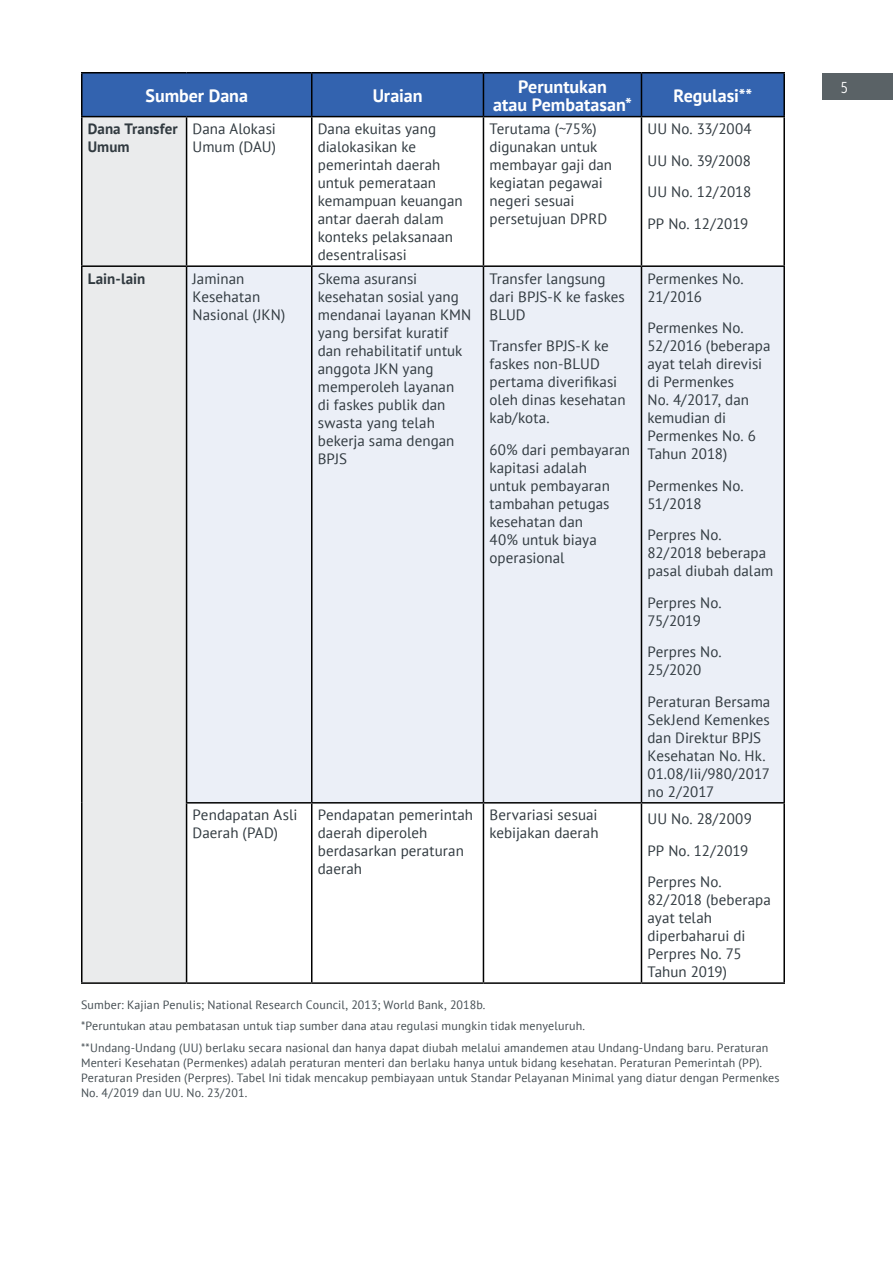
<style>
.page{position:relative;width:893px;height:1263px;background:#fff}
.page>*{position:absolute;margin:0;border:0;box-sizing:border-box;transform-origin:0 0}
.First_Row_Table{font:700 18px/18px "PT Sans";color:#fff;text-align:center}
.t1{font:15.75px "Museo Sans Cond 300";color:#fff}
.Table_Copy{font:15px/18px "PT Sans";letter-spacing:.005em;color:#313a40}
.Table_Copy-2{font:700 15px/18px "PT Sans";letter-spacing:.005em;color:#313a40}
.Credit{font:12px/15px "PT Sans";letter-spacing:.015em;color:#454e53}
</style>
<div class="page">
<div style="left:82px;top:74px;width:701px;height:42px;background:#3363af"></div>
<div style="left:82px;top:117px;width:104px;height:865px;background:#eaebec"></div>
<div style="left:187px;top:267px;width:596px;height:535px;background:#ebeff7"></div>
<hr style="left:81px;top:72px;width:106px;height:2px;background:#000">
<hr style="left:81px;top:74px;width:1px;height:42px;background:#000">
<hr style="left:187px;top:72px;width:125px;height:2px;background:#000">
<hr style="left:312px;top:72px;width:171px;height:2px;background:#000">
<hr style="left:311px;top:74px;width:1px;height:42px;background:#000">
<hr style="left:483px;top:72px;width:158px;height:2px;background:#000">
<hr style="left:483px;top:74px;width:1px;height:42px;background:#000">
<hr style="left:641px;top:72px;width:144px;height:2px;background:#000">
<hr style="left:641px;top:74px;width:1px;height:42px;background:#000">
<hr style="left:783px;top:74px;width:2px;height:42px;background:#000">
<hr style="left:81px;top:116px;width:106px;height:1px;background:#000">
<hr style="left:81px;top:117px;width:1px;height:148px;background:#000">
<hr style="left:187px;top:116px;width:125px;height:1px;background:#000">
<hr style="left:186px;top:117px;width:1px;height:148px;background:#000">
<hr style="left:312px;top:116px;width:171px;height:1px;background:#000">
<hr style="left:311px;top:117px;width:1px;height:148px;background:#000">
<hr style="left:483px;top:116px;width:158px;height:1px;background:#000">
<hr style="left:483px;top:117px;width:1px;height:148px;background:#000">
<hr style="left:641px;top:116px;width:144px;height:1px;background:#000">
<hr style="left:641px;top:117px;width:1px;height:148px;background:#000">
<hr style="left:783px;top:117px;width:2px;height:148px;background:#000">
<hr style="left:81px;top:265px;width:106px;height:2px;background:#000">
<hr style="left:81px;top:267px;width:1px;height:536px;background:#000">
<hr style="left:187px;top:265px;width:125px;height:2px;background:#000">
<hr style="left:186px;top:267px;width:1px;height:535px;background:#000">
<hr style="left:312px;top:265px;width:171px;height:2px;background:#000">
<hr style="left:311px;top:267px;width:1px;height:535px;background:#000">
<hr style="left:483px;top:265px;width:158px;height:2px;background:#000">
<hr style="left:483px;top:267px;width:1px;height:535px;background:#000">
<hr style="left:641px;top:265px;width:144px;height:2px;background:#000">
<hr style="left:641px;top:267px;width:1px;height:535px;background:#000">
<hr style="left:783px;top:267px;width:2px;height:535px;background:#000">
<hr style="left:81px;top:803px;width:1px;height:179px;background:#000">
<hr style="left:186px;top:802px;width:126px;height:1px;background:#000">
<hr style="left:186px;top:803px;width:1px;height:179px;background:#000">
<hr style="left:312px;top:802px;width:171px;height:1px;background:#000">
<hr style="left:311px;top:803px;width:1px;height:179px;background:#000">
<hr style="left:483px;top:802px;width:158px;height:1px;background:#000">
<hr style="left:483px;top:803px;width:1px;height:179px;background:#000">
<hr style="left:641px;top:802px;width:144px;height:1px;background:#000">
<hr style="left:641px;top:803px;width:1px;height:179px;background:#000">
<hr style="left:783px;top:803px;width:2px;height:179px;background:#000">
<hr style="left:81px;top:982px;width:106px;height:2px;background:#000">
<hr style="left:187px;top:982px;width:125px;height:2px;background:#000">
<hr style="left:312px;top:982px;width:171px;height:2px;background:#000">
<hr style="left:483px;top:982px;width:158px;height:2px;background:#000">
<hr style="left:641px;top:982px;width:144px;height:2px;background:#000">
<div style="left:823px;top:73px;width:70px;height:27px;background:#5a6266"></div>
<p class="First_Row_Table" style="left:146px;top:86px;width:104px">Sumber Dana</p>
<p class="First_Row_Table" style="left:373px;top:86px;width:51px">Uraian</p>
<p class="First_Row_Table" style="left:493px;top:77px;width:140px">Peruntukan<br>atau Pembatasan*</p>
<p class="First_Row_Table" style="left:673px;top:86px;width:80px">Regulasi**</p>
<p class="Table_Copy-2" style="left:88px;top:120px;width:92px">Dana Transfer<br>Umum</p>
<p class="Table_Copy" style="left:193px;top:120px;width:85px">Dana Alokasi<br>Umum (DAU)</p>
<p class="Table_Copy" style="left:318px;top:120px;width:146px">Dana ekuitas yang dialokasikan ke pemerintah daerah untuk pemerataan kemampuan keuangan antar daerah dalam konteks pelaksanaan desentralisasi</p>
<p class="Table_Copy" style="left:489px;top:120px;width:124px">Terutama (~75%) digunakan untuk membayar gaji dan kegiatan pegawai negeri sesuai persetujuan DPRD</p>
<p class="Table_Copy" style="left:647px;top:120px;width:106px">UU No. 33/2004</p>
<p class="Table_Copy" style="left:647px;top:151px;width:105px">UU No. 39/2008</p>
<p class="Table_Copy" style="left:647px;top:183px;width:105px">UU No. 12/2018</p>
<p class="Table_Copy" style="left:647px;top:214px;width:102px">PP No. 12/2019</p>
<p class="Table_Copy-2" style="left:88px;top:269px;width:59px">Lain-lain</p>
<p class="Table_Copy" style="left:193px;top:269px;width:94px">Jaminan<br>Kesehatan<br>Nasional (JKN)</p>
<p class="Table_Copy" style="left:318px;top:269px;width:155px">Skema asuransi kesehatan sosial yang mendanai layanan KMN yang bersifat kuratif dan rehabilitatif untuk anggota JKN yang memperoleh layanan<br>di faskes publik dan swasta yang telah bekerja sama dengan<br>BPJS</p>
<p class="Table_Copy" style="left:489px;top:269px;width:137px">Transfer langsung dari BPJS-K ke faskes<br>BLUD</p>
<p class="Table_Copy" style="left:489px;top:337px;width:138px">Transfer BPJS-K ke faskes non-BLUD pertama diverifikasi oleh dinas kesehatan kab/kota.</p>
<p class="Table_Copy" style="left:489px;top:440px;width:142px">60% dari pembayaran kapitasi adalah<br>untuk pembayaran tambahan petugas kesehatan dan<br>40% untuk biaya operasional</p>
<p class="Table_Copy" style="left:647px;top:269px;width:98px">Permenkes No.<br>21/2016</p>
<p class="Table_Copy" style="left:647px;top:319px;width:125px">Permenkes No.<br>52/2016 (beberapa ayat telah direvisi di Permenkes<br>No. 4/2017, dan kemudian di<br>Permenkes No. 6<br>Tahun 2018)</p>
<p class="Table_Copy" style="left:647px;top:476px;width:98px">Permenkes No.<br>51/2018</p>
<p class="Table_Copy" style="left:647px;top:526px;width:127px">Perpres No.<br>82/2018 beberapa pasal diubah dalam</p>
<p class="Table_Copy" style="left:647px;top:593px;width:76px">Perpres No.<br>75/2019</p>
<p class="Table_Copy" style="left:647px;top:643px;width:76px">Perpres No.<br>25/2020</p>
<p class="Table_Copy" style="left:647px;top:692px;width:124px">Peraturan Bersama<br>SekJend Kemenkes dan Direktur BPJS<br>Kesehatan No. Hk.<br>01.08/Iii/980/2017 no 2/2017</p>
<p class="Table_Copy" style="left:193px;top:806px;width:106px">Pendapatan Asli<br>Daerah (PAD)</p>
<p class="Table_Copy" style="left:318px;top:806px;width:157px">Pendapatan pemerintah daerah diperoleh berdasarkan peraturan daerah</p>
<p class="Table_Copy" style="left:489px;top:806px;width:111px">Bervariasi sesuai kebijakan daerah</p>
<p class="Table_Copy" style="left:647px;top:809px;width:106px">UU No. 28/2009</p>
<p class="Table_Copy" style="left:647px;top:841px;width:102px">PP No. 12/2019</p>
<p class="Table_Copy" style="left:647px;top:872px;width:125px">Perpres No.<br>82/2018 (beberapa ayat telah diperbaharui di<br>Perpres No. 75<br>Tahun 2019)</p>
<p class="Credit" style="left:81px;top:997px;width:406px">Sumber: Kajian Penulis; National Research Council, 2013; World Bank, 2018b.</p>
<p class="Credit" style="left:81px;top:1018px;width:506px">*Peruntukan atau pembatasan untuk tiap sumber dana atau regulasi mungkin tidak menyeluruh.</p>
<p class="Credit" style="left:81px;top:1040px;width:700px">**Undang-Undang (UU) berlaku secara nasional dan hanya dapat diubah melalui amandemen atau Undang-Undang baru. Peraturan Menteri Kesehatan (Permenkes) adalah peraturan menteri dan berlaku hanya untuk bidang kesehatan. Peraturan Pemerintah (PP).<br>Peraturan Presiden (Perpres). Tabel Ini tidak mencakup pembiayaan untuk Standar Pelayanan Minimal yang diatur dengan Permenkes No. 4/2019 dan UU. No. 23/201.</p>
<p class="t1" style="left:841px;top:79px;width:8px">5</p>
</div>
